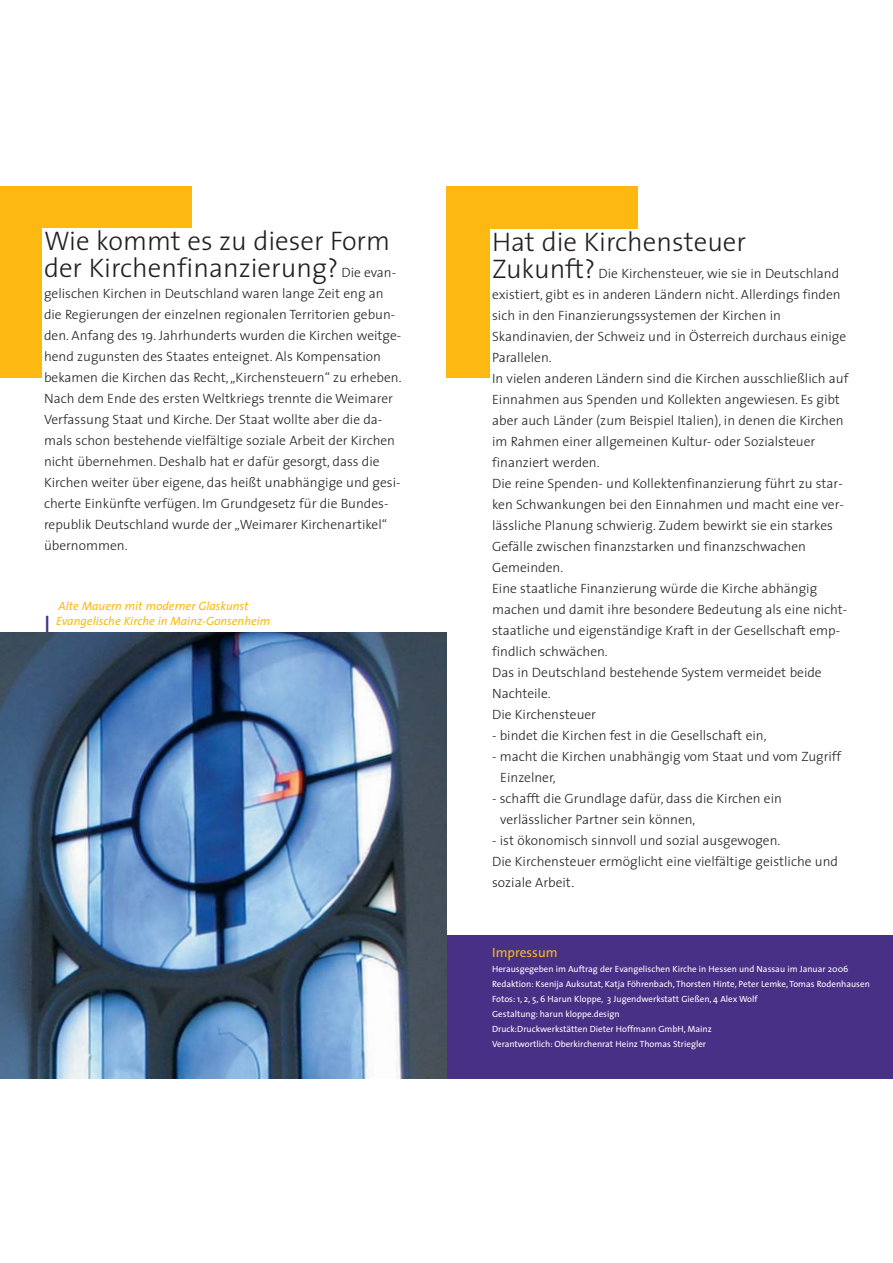
<style>
.page{position:relative;width:893px;height:1263px;background:#fff}
.page>*{position:absolute;margin:0;border:0;box-sizing:border-box;transform-origin:0 0}
.t1{font:300 27px/27px "The Sans";color:#231f20}
.t2{font:300 13.5px/21px "The Sans";color:#231f20}
.t3{font:13.5px "The Sans";color:#fdb813}
.t4{font:italic 12px/15px "The Sans";color:#fdb912}
.t5{font:9px/15px "The Sans";color:#fff}
.s1{font-size:13.5px}
.s2{font-style:normal;font-size:24px;color:#483087}
.s3{font-size:27px}
</style>
<div class="page">
<div style="left:446px;top:935px;width:446px;height:144px;background:#483087"></div>
<div style="left:446px;top:186px;width:192px;height:191px;background:#fdb912"></div>
<div style="left:490px;top:230px;width:362px;height:690px;background:#fff"></div>
<div style="left:0;top:186px;width:191px;height:191px;background:#fdb912"></div>
<div style="left:43px;top:228px;width:361px;height:365px;background:#fff"></div>
<img style="left:0;top:632px;width:446px;height:447px">
<h1 class="t1" style="left:44px;top:230px;width:353px">Wie kommt es zu dieser Form der Kirchenfinanzierung? <span class="s1">Die evan-</span></h1>
<p class="t2" style="left:44px;top:284px;width:359px">gelischen Kirchen in Deutschland waren lange Zeit eng an die Regierungen der einzelnen regionalen Territorien gebun&shy;den. Anfang des 19. Jahrhunderts wurden die Kirchen weitge&shy;hend zugunsten des Staates enteignet. Als Kompensation bekamen die Kirchen das Recht, „Kirchensteuern“ zu erheben.<br>Nach dem Ende des ersten Weltkriegs trennte die Weimarer Verfassung Staat und Kirche. Der Staat wollte aber die da&shy;mals schon bestehende vielfältige soziale Arbeit der Kirchen nicht übernehmen. Deshalb hat er dafür gesorgt, dass die Kirchen weiter über eigene, das heißt unabhängige und gesi&shy;cherte Einkünfte verfügen. Im Grundgesetz für die Bundes&shy;republik Deutschland wurde der „Weimarer Kirchenartikel“ übernommen.</p>
<p class="t4" style="left:44px;top:599px;width:228px;text-indent:14px">Alte Mauern mit moderner Glaskunst<br><span class="s2">I</span> Evangelische Kirche in Mainz-Gonsenheim</p>
<h1 class="t1" style="left:492px;top:231px;width:255px">Hat die Kirchensteuer</h1>
<p class="t2" style="left:492px;top:265px;width:358px"><span class="s3">Zukunft?</span> Die Kirchensteuer, wie sie in Deutschland existiert, gibt es in anderen Ländern nicht. Allerdings finden sich in den Finanzierungssystemen der Kirchen in Skandinavien, der Schweiz und in Österreich durchaus einige Parallelen.<br>In vielen anderen Ländern sind die Kirchen ausschließlich auf Einnahmen aus Spenden und Kollekten angewiesen. Es gibt aber auch Länder (zum Beispiel Italien), in denen die Kirchen im Rahmen einer allgemeinen Kultur- oder Sozialsteuer finanziert werden.<br>Die reine Spenden- und Kollektenfinanzierung führt zu star&shy;ken Schwankungen bei den Einnahmen und macht eine ver&shy;lässliche Planung schwierig. Zudem bewirkt sie ein starkes Gefälle zwischen finanzstarken und finanzschwachen Gemeinden.<br>Eine staatliche Finanzierung würde die Kirche abhängig machen und damit ihre besondere Bedeutung als eine nicht&shy;staatliche und eigenständige Kraft in der Gesellschaft emp&shy;findlich schwächen.<br>Das in Deutschland bestehende System vermeidet beide Nachteile.<br>Die Kirchensteuer</p>
<p class="t2" style="left:492px;top:727px;width:276px">- bindet die Kirchen fest in die Gesellschaft ein,</p>
<p class="t2" style="left:500px;top:748px;width:342px;text-indent:-8px">- macht die Kirchen unabhängig vom Staat und vom Zugriff<br>Einzelner,</p>
<p class="t2" style="left:500px;top:790px;width:283px;text-indent:-8px">- schafft die Grundlage dafür, dass die Kirchen ein verlässlicher Partner sein können,</p>
<p class="t2" style="left:492px;top:832px;width:347px">- ist ökonomisch sinnvoll und sozial ausgewogen.<br>Die Kirchensteuer ermöglicht eine vielfältige geistliche und soziale Arbeit.</p>
<p class="t3" style="left:492px;top:948px;width:67px">Impressum</p>
<p class="t5" style="left:492px;top:963px;width:379px">Herausgegeben im Auftrag der Evangelischen Kirche in Hessen und Nassau im Januar 2006<br>Redaktion: Ksenija Auksutat, Katja Föhrenbach, Thorsten Hinte, Peter Lemke, Tomas Rodenhausen Fotos: 1, 2, 5, 6 Harun Kloppe, 3 Jugendwerkstatt Gießen, 4 Alex Wolf<br>Gestaltung: harun kloppe.design<br>Druck:Druckwerkstätten Dieter Hoffmann GmbH, Mainz<br>Verantwortlich: Oberkirchenrat Heinz Thomas Striegler</p>
</div>
